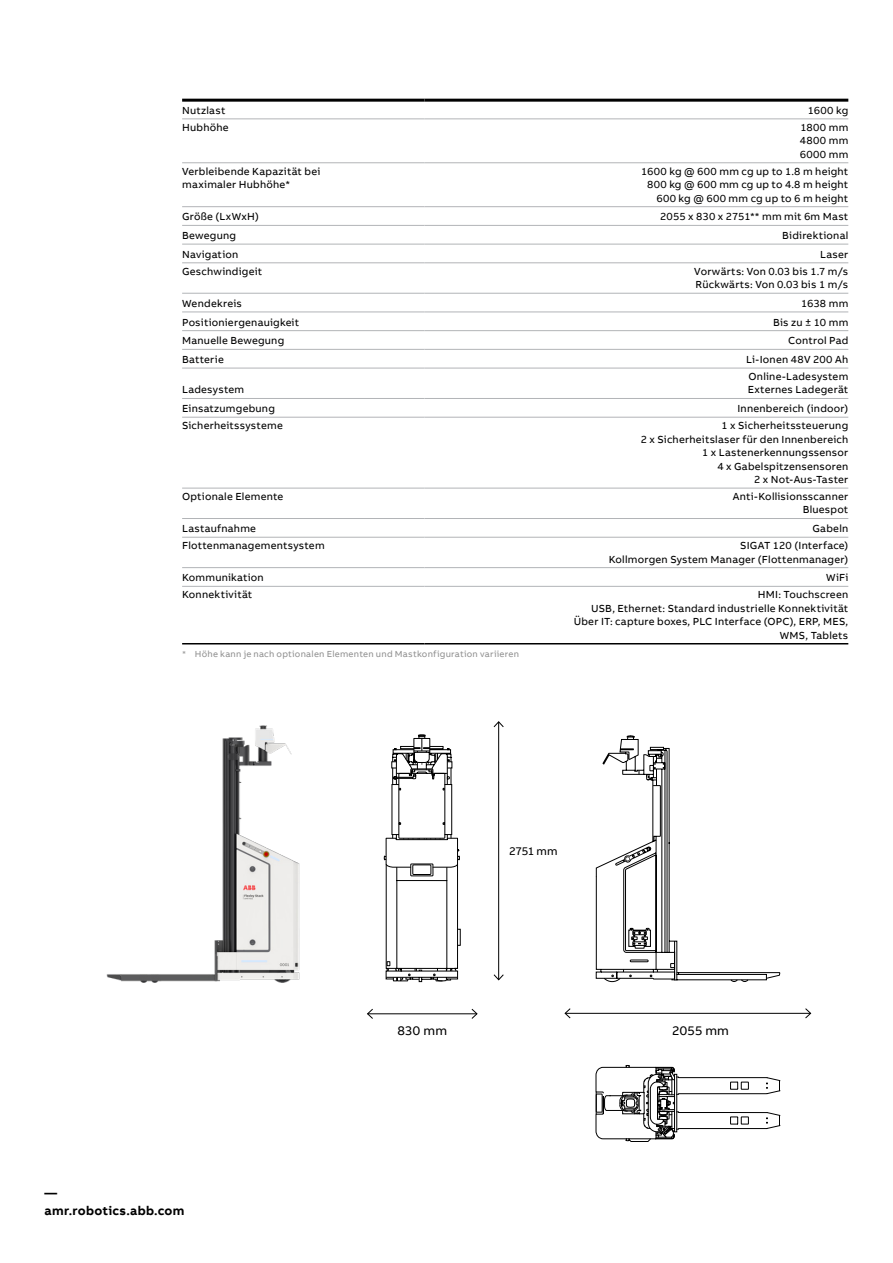
<style>
.page{position:relative;width:893px;height:1263px;background:#fff}
.page>*{position:absolute;margin:0;border:0;box-sizing:border-box;transform-origin:0 0}
.t1{font:700 12.75px/18px "AB Bvoice";letter-spacing:.02em;color:#000}
.t2{font:12.75px "AB Bvoice";letter-spacing:.015em;color:#000}
.t3{font:11.4px "AB Bvoice";letter-spacing:.015em;color:#000}
.t4{font:10.5px/13.5px "AB Bvoice";letter-spacing:.02em;color:#000;text-align:right}
.t5{font:9px "AB Bvoice";letter-spacing:.025em;color:#929292}
</style>
<div class="page">
<svg style="left:595px;top:867px;width:185px;height:115px"></svg>
<svg style="left:596px;top:735px;width:171px;height:245px"></svg>
<svg style="left:384px;top:734px;width:77px;height:249px"></svg>
<svg style="left:595px;top:1065px;width:185px;height:77px"></svg>
<hr style="left:498px;top:722px;width:1px;height:258px;background:#000">
<svg style="left:493px;top:721px;width:11px;height:7px"></svg>
<svg style="left:493px;top:974px;width:11px;height:7px"></svg>
<hr style="left:368px;top:1013px;width:109px;height:1px;background:#000">
<svg style="left:367px;top:1008px;width:6px;height:11px"></svg>
<svg style="left:471px;top:1008px;width:7px;height:11px"></svg>
<hr style="left:565px;top:1013px;width:246px;height:1px;background:#000">
<svg style="left:564px;top:1008px;width:7px;height:11px"></svg>
<svg style="left:805px;top:1008px;width:6px;height:11px"></svg>
<img style="left:106px;top:725px;width:194px;height:258px">
<hr style="left:182px;top:643px;width:242px;height:1px;background:#000">
<hr style="left:424px;top:643px;width:424px;height:1px;background:#000">
<hr style="left:182px;top:99px;width:242px;height:3px;background:#000">
<hr style="left:424px;top:99px;width:424px;height:3px;background:#000">
<hr style="left:182px;top:118px;width:242px;height:1px;background:#b2b4b7">
<hr style="left:424px;top:118px;width:424px;height:1px;background:#b2b4b7">
<hr style="left:182px;top:162px;width:242px;height:1px;background:#b2b4b7">
<hr style="left:424px;top:162px;width:424px;height:1px;background:#b2b4b7">
<hr style="left:182px;top:206px;width:242px;height:1px;background:#b2b4b7">
<hr style="left:424px;top:206px;width:424px;height:1px;background:#b2b4b7">
<hr style="left:182px;top:225px;width:242px;height:1px;background:#b2b4b7">
<hr style="left:424px;top:225px;width:424px;height:1px;background:#b2b4b7">
<hr style="left:182px;top:244px;width:242px;height:1px;background:#b2b4b7">
<hr style="left:424px;top:244px;width:424px;height:1px;background:#b2b4b7">
<hr style="left:182px;top:262px;width:242px;height:1px;background:#b2b4b7">
<hr style="left:424px;top:262px;width:424px;height:1px;background:#b2b4b7">
<hr style="left:182px;top:293px;width:242px;height:1px;background:#b2b4b7">
<hr style="left:424px;top:293px;width:424px;height:1px;background:#b2b4b7">
<hr style="left:182px;top:312px;width:242px;height:1px;background:#b2b4b7">
<hr style="left:424px;top:312px;width:424px;height:1px;background:#b2b4b7">
<hr style="left:182px;top:330px;width:242px;height:1px;background:#b2b4b7">
<hr style="left:424px;top:330px;width:424px;height:1px;background:#b2b4b7">
<hr style="left:182px;top:349px;width:242px;height:1px;background:#b2b4b7">
<hr style="left:424px;top:349px;width:424px;height:1px;background:#b2b4b7">
<hr style="left:182px;top:368px;width:242px;height:1px;background:#b2b4b7">
<hr style="left:424px;top:368px;width:424px;height:1px;background:#b2b4b7">
<hr style="left:182px;top:398px;width:242px;height:1px;background:#b2b4b7">
<hr style="left:424px;top:398px;width:424px;height:1px;background:#b2b4b7">
<hr style="left:182px;top:417px;width:242px;height:1px;background:#b2b4b7">
<hr style="left:424px;top:417px;width:424px;height:1px;background:#b2b4b7">
<hr style="left:182px;top:488px;width:242px;height:1px;background:#b2b4b7">
<hr style="left:424px;top:488px;width:424px;height:1px;background:#b2b4b7">
<hr style="left:182px;top:518px;width:242px;height:1px;background:#b2b4b7">
<hr style="left:424px;top:518px;width:424px;height:1px;background:#b2b4b7">
<hr style="left:182px;top:537px;width:242px;height:1px;background:#b2b4b7">
<hr style="left:424px;top:537px;width:424px;height:1px;background:#b2b4b7">
<hr style="left:182px;top:567px;width:242px;height:1px;background:#b2b4b7">
<hr style="left:424px;top:567px;width:424px;height:1px;background:#b2b4b7">
<hr style="left:182px;top:586px;width:242px;height:1px;background:#b2b4b7">
<hr style="left:424px;top:586px;width:424px;height:1px;background:#b2b4b7">
<p class="t4" style="left:182px;top:104px;width:45px">Nutzlast</p>
<p class="t4" style="left:808px;top:104px;width:42px">1600 kg</p>
<p class="t4" style="left:182px;top:120px;width:48px">Hubhöhe</p>
<p class="t4" style="left:800px;top:120px;width:50px;text-align:justify">1800 mm 4800 mm 6000 mm</p>
<p class="t4" style="left:182px;top:164px;width:140px;text-align:left">Verbleibende Kapazität bei maximaler Hubhöhe*</p>
<p class="t4" style="left:641px;top:164px;width:209px">1600 kg @ 600 mm cg up to 1.8 m height<br>800 kg @ 600 mm cg up to 4.8 m height<br>600 kg @ 600 mm cg up to 6 m height</p>
<p class="t4" style="left:182px;top:210px;width:78px">Größe (LxWxH)</p>
<p class="t4" style="left:660px;top:210px;width:190px">2055 x 830 x 2751** mm mit 6m Mast</p>
<p class="t4" style="left:182px;top:229px;width:55px">Bewegung</p>
<p class="t4" style="left:782px;top:229px;width:68px">Bidirektional</p>
<p class="t4" style="left:182px;top:247px;width:58px">Navigation</p>
<p class="t4" style="left:820px;top:247px;width:30px">Laser</p>
<p class="t4" style="left:182px;top:264px;width:82px">Geschwindigeit</p>
<p class="t4" style="left:694px;top:264px;width:156px;text-align:left">Vorwärts: Von 0.03 bis 1.7 m/s<br>Rückwärts: Von 0.03 bis 1 m/s</p>
<p class="t4" style="left:182px;top:297px;width:61px">Wendekreis</p>
<p class="t4" style="left:801px;top:297px;width:49px">1638 mm</p>
<p class="t4" style="left:182px;top:315px;width:119px">Positioniergenauigkeit</p>
<p class="t4" style="left:773px;top:315px;width:77px">Bis zu ± 10 mm</p>
<p class="t4" style="left:182px;top:334px;width:104px">Manuelle Bewegung</p>
<p class="t4" style="left:788px;top:334px;width:62px">Control Pad</p>
<p class="t4" style="left:182px;top:353px;width:43px">Batterie</p>
<p class="t4" style="left:746px;top:353px;width:104px">Li-Ionen 48V 200 Ah</p>
<p class="t4" style="left:182px;top:383px;width:64px">Ladesystem</p>
<p class="t4" style="left:748px;top:370px;width:102px;text-align:left">Online-Ladesystem<br>Externes Ladegerät</p>
<p class="t4" style="left:182px;top:402px;width:94px">Einsatzumgebung</p>
<p class="t4" style="left:737px;top:402px;width:112px">Innenbereich (indoor)</p>
<p class="t4" style="left:182px;top:419px;width:102px">Sicherheitssysteme</p>
<p class="t4" style="left:641px;top:419px;width:209px">1 x Sicherheitssteuerung<br>2 x Sicherheitslaser für den Innenbereich<br>1 x Lastenerkennungssensor<br>4 x Gabelspitzensensoren<br>2 x Not-Aus-Taster</p>
<p class="t4" style="left:182px;top:490px;width:103px">Optionale Elemente</p>
<p class="t4" style="left:733px;top:490px;width:117px">Anti-Kollisionsscanner<br>Bluespot</p>
<p class="t4" style="left:182px;top:522px;width:75px">Lastaufnahme</p>
<p class="t4" style="left:812px;top:522px;width:37px">Gabeln</p>
<p class="t4" style="left:182px;top:539px;width:144px">Flottenmanagementsystem</p>
<p class="t4" style="left:609px;top:539px;width:241px">SIGAT 120 (Interface)<br>Kollmorgen System Manager (Flottenmanager)</p>
<p class="t4" style="left:182px;top:571px;width:83px">Kommunikation</p>
<p class="t4" style="left:826px;top:571px;width:24px">WiFi</p>
<p class="t4" style="left:182px;top:588px;width:72px">Konnektivität</p>
<p class="t4" style="left:574px;top:588px;width:276px">HMI: Touchscreen<br>USB, Ethernet: Standard industrielle Konnektivität Über IT: capture boxes, PLC Interface (OPC), ERP, MES, WMS, Tablets</p>
<p class="t5" style="left:182px;top:649px;width:338px">* Höhe kann je nach optionalen Elementen und Mastkonfiguration variieren</p>
<p class="t3" style="left:509px;top:844px;width:50px">2751 mm</p>
<p class="t1" style="left:45px;top:1183px;width:141px">— amr.robotics.abb.com</p>
<p class="t2" style="left:397px;top:1023px;width:51px">830 mm</p>
<p class="t2" style="left:672px;top:1023px;width:58px">2055 mm</p>
</div>
